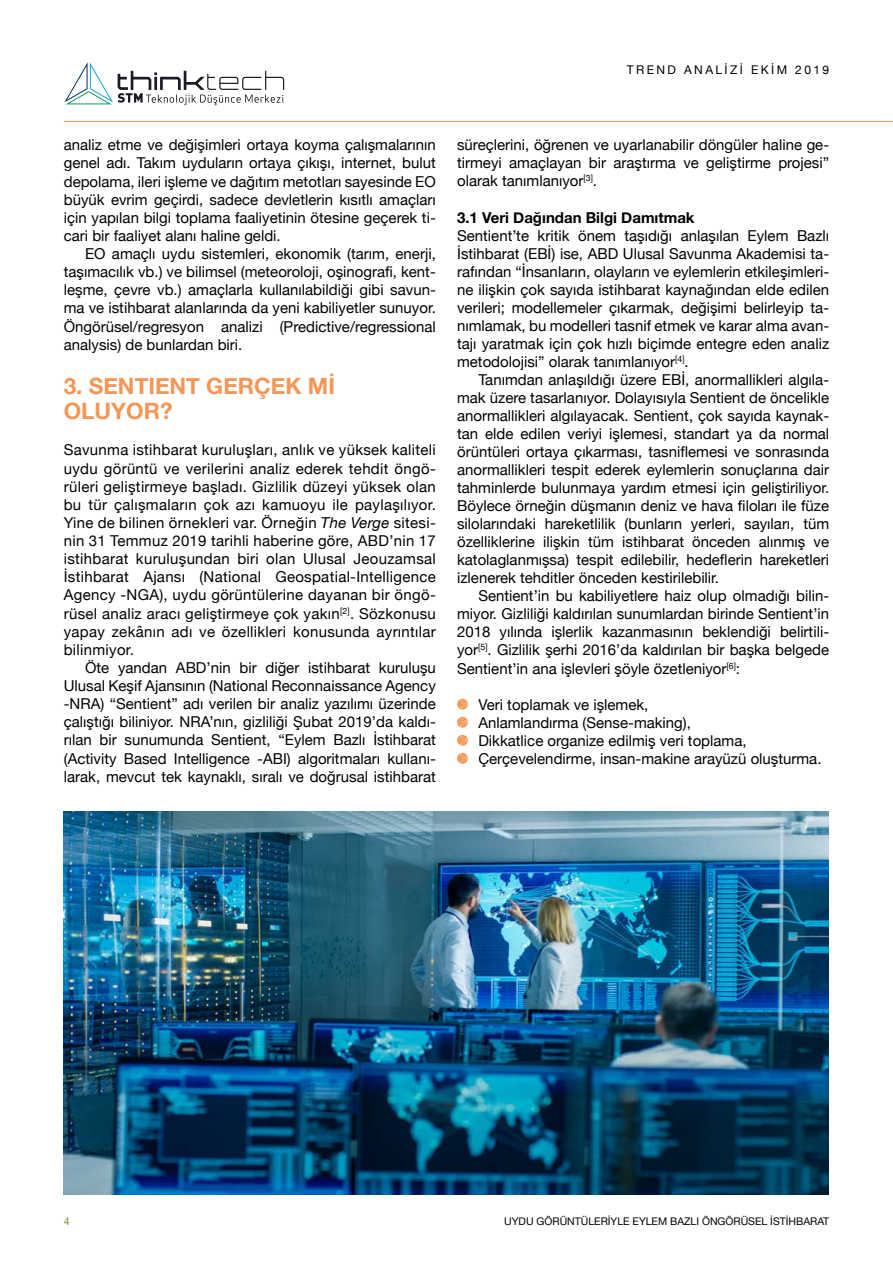
<style>
.page{position:relative;width:893px;height:1263px;background:#fff}
.page>*{position:absolute;margin:0;border:0;box-sizing:border-box;transform-origin:0 0}
.t1{font:700 22.5px/25.7px "Helvetica Neue";color:#f49655}
.t2{font:15px/18.1px "Helvetica Neue";color:#000;text-align:justify}
.t3{font:700 15px "Helvetica Neue";color:#000}
.t4{font:12px "Helvetica Neue";letter-spacing:.2em;color:#000}
.t5{font:10.5px "Helvetica Neue";color:#000}
.t6{font:10.5px "Helvetica Neue";color:#768d2e}
.s1{font-style:italic}
</style>
<div class="page">
<hr style="left:64px;top:121px;width:829px;height:1px;background:#f49655">
<svg style="left:64px;top:62px;width:220px;height:43px"></svg>
<div style="left:457px;top:699px;width:11px;height:11px;background:#f49956;border-radius:50%"></div>
<svg style="left:460px;top:699px;width:8px;height:10px"></svg>
<div style="left:457px;top:717px;width:11px;height:11px;background:#f49956;border-radius:50%"></div>
<svg style="left:460px;top:717px;width:8px;height:10px"></svg>
<div style="left:457px;top:735px;width:11px;height:11px;background:#f49956;border-radius:50%"></div>
<svg style="left:460px;top:735px;width:8px;height:10px"></svg>
<div style="left:457px;top:753px;width:11px;height:11px;background:#f49956;border-radius:50%"></div>
<svg style="left:460px;top:753px;width:8px;height:10px"></svg>
<img style="left:64px;top:811px;width:765px;height:384px">
<p class="t4" style="left:627px;top:61px;width:204px">TREND ANALİZİ EKİM 2019</p>
<p class="t2" style="left:64px;top:137px;width:374px">analiz etme ve değişimleri ortaya koyma çalışmalarının genel adı. Takım uyduların ortaya çıkışı, internet, bulut depolama, ileri işleme ve dağıtım metotları sayesinde EO büyük evrim geçirdi, sadece devletlerin kısıtlı amaçları için yapılan bilgi toplama faaliyetinin ötesine geçerek ti&shy;cari bir faaliyet alanı haline geldi.</p>
<p class="t2" style="left:64px;top:246px;width:374px;text-indent:21px">EO amaçlı uydu sistemleri, ekonomik (tarım, enerji, taşımacılık vb.) ve bilimsel (meteoroloji, oşinografi, kent&shy;leşme, çevre vb.) amaçlarla kullanılabildiği gibi savun&shy;ma ve istihbarat alanlarında da yeni kabiliyetler sunuyor.<br>Öngörüsel/regresyon analizi (Predictive/regressional analysis) de bunlardan biri.</p>
<h1 class="t1" style="left:64px;top:373px;width:273px">3. SENTIENT GERÇEK Mİ<br>OLUYOR?</h1>
<p class="t2" style="left:64px;top:442px;width:374px">Savunma istihbarat kuruluşları, anlık ve yüksek kaliteli uydu görüntü ve verilerini analiz ederek tehdit öngö&shy;rüleri geliştirmeye başladı. Gizlilik düzeyi yüksek olan bu tür çalışmaların çok azı kamuoyu ile paylaşılıyor.<br>Yine de bilinen örnekleri var. Örneğin <span class="s1">The Verge</span> sitesi&shy;nin 31 Temmuz 2019 tarihli haberine göre, ABD’nin 17 istihbarat kuruluşundan biri olan Ulusal Jeouzamsal İstihbarat Ajansı (National Geospatial-Intelligence Agency -NGA), uydu görüntülerine dayanan bir öngö&shy;rüsel analiz aracı geliştirmeye çok yakın<sup>[2]</sup>. Sözkonusu yapay zekânın adı ve özellikleri konusunda ayrıntılar bilinmiyor.</p>
<p class="t2" style="left:64px;top:659px;width:374px;text-indent:21px">Öte yandan ABD’nin bir diğer istihbarat kuruluşu Ulusal Keşif Ajansının (National Reconnaissance Agency -NRA) “Sentient” adı verilen bir analiz yazılımı üzerinde çalıştığı biliniyor. NRA’nın, gizliliği Şubat 2019’da kaldı&shy;rılan bir sunumunda Sentient, “Eylem Bazlı İstihbarat (Activity Based Intelligence -ABI) algoritmaları kullanı&shy;larak, mevcut tek kaynaklı, sıralı ve doğrusal istihbarat</p>
<p class="t2" style="left:457px;top:137px;width:374px">süreçlerini, öğrenen ve uyarlanabilir döngüler haline ge&shy;tirmeyi amaçlayan bir araştırma ve geliştirme projesi” olarak tanımlanıyor<sup>[3]</sup>.</p>
<p class="t3" style="left:457px;top:205px;width:239px">3.1 Veri Dağından Bilgi Damıtmak</p>
<p class="t2" style="left:457px;top:227px;width:374px">Sentient’te kritik önem taşıdığı anlaşılan Eylem Bazlı İstihbarat (EBİ) ise, ABD Ulusal Savunma Akademisi ta&shy;rafından “İnsanların, olayların ve eylemlerin etkileşimleri&shy;ne ilişkin çok sayıda istihbarat kaynağından elde edilen verileri; modellemeler çıkarmak, değişimi belirleyip ta&shy;nımlamak, bu modelleri tasnif etmek ve karar alma avan&shy;tajı yaratmak için çok hızlı biçimde entegre eden analiz metodolojisi” olarak tanımlanıyor<sup>[4]</sup>.</p>
<p class="t2" style="left:457px;top:371px;width:374px;text-indent:21px">Tanımdan anlaşıldığı üzere EBİ, anormallikleri algıla&shy;mak üzere tasarlanıyor. Dolayısıyla Sentient de öncelikle anormallikleri algılayacak. Sentient, çok sayıda kaynak&shy;tan elde edilen veriyi işlemesi, standart ya da normal örüntüleri ortaya çıkarması, tasniflemesi ve sonrasında anormallikleri tespit ederek eylemlerin sonuçlarına dair tahminlerde bulunmaya yardım etmesi için geliştiriliyor.<br>Böylece örneğin düşmanın deniz ve hava filoları ile füze silolarındaki hareketlilik (bunların yerleri, sayıları, tüm özelliklerine ilişkin tüm istihbarat önceden alınmış ve katolaglanmışsa) tespit edilebilir, hedeflerin hareketleri izlenerek tehditler önceden kestirilebilir.</p>
<p class="t2" style="left:457px;top:588px;width:374px;text-indent:21px">Sentient’in bu kabiliyetlere haiz olup olmadığı bilin&shy;miyor. Gizliliği kaldırılan sunumlardan birinde Sentient’in 2018 yılında işlerlik kazanmasının beklendiği belirtili&shy;yor<sup>[5]</sup>. Gizlilik şerhi 2016’da kaldırılan bir başka belgede Sentient’in ana işlevleri şöyle özetleniyor<sup>[6]</sup>:</p>
<p class="t2" style="left:478px;top:696px;width:345px;text-align:left">Veri toplamak ve işlemek,<br>Anlamlandırma (Sense-making),<br>Dikkatlice organize edilmiş veri toplama, Çerçevelendirme, insan-makine arayüzü oluşturma.</p>
<p class="t6" style="left:64px;top:1214px;width:7px">4</p>
<p class="t5" style="left:504px;top:1214px;width:326px">UYDU GÖRÜNTÜLERİYLE EYLEM BAZLI ÖNGÖRÜSEL İSTİHBARAT</p>
</div>
